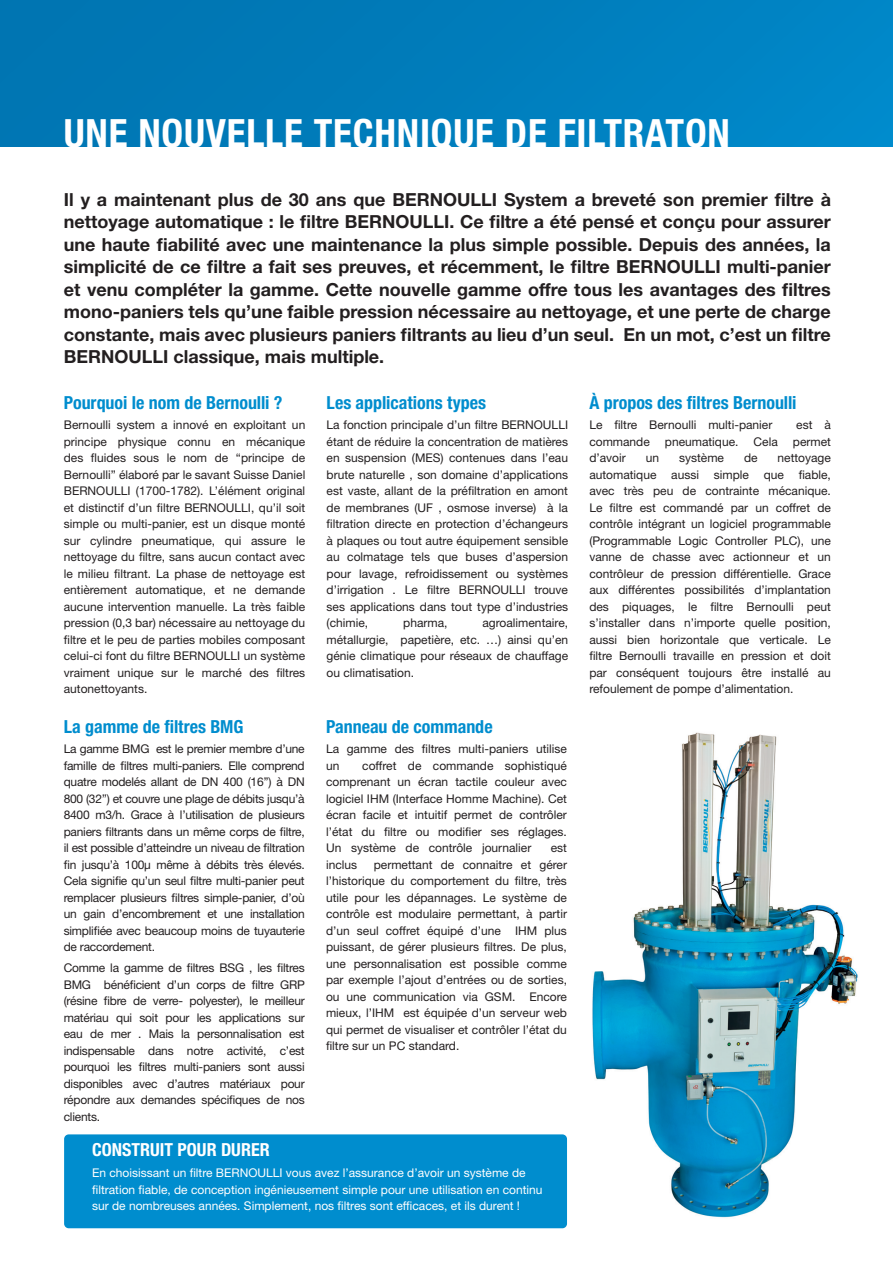
<style>
.page{position:relative;width:893px;height:1263px;background:#fff}
.page>*{position:absolute;margin:0;border:0;box-sizing:border-box;transform-origin:0 0}
.t1{font:700 condensed 39px "Helvetica Neue LT Std";letter-spacing:.02em;color:#fff}
.Ingress_-_Rikard{font:700 18px/22.5px "Helvetica Neue LT Std";color:#231f20;text-align:justify}
.Brödtext_-_Rubrik_Ri{font:700 condensed 18px "Helvetica Neue LT Std";color:#008dce}
.Body_no_indent{font:700 condensed 18px "Helvetica Neue LT Std";color:#fff}
.Brödtext_-_Rikard{font:12px/16.5px "Helvetica Neue LT Std";color:#231f20;text-align:justify}
.Body_no_indent-2{font:12px/16.5px "Helvetica Neue LT Std";color:#fff}
</style>
<div class="page">
<div style="left:0;top:0;width:893px;height:147px;background:linear-gradient(to right,#0073b0,#0087c8)"></div>
<img style="left:592px;top:732px;width:266px;height:486px">
<div style="left:62px;top:1133px;width:507px;height:97px;background:#008dce;border-radius:6px"></div>
<div style="left:61px;top:1131px;width:509px;height:100px;border:3px solid #fff;border-radius:6px"></div>
<p class="t1" style="left:64px;top:110px;width:668px">UNE NOUVELLE TECHNIQUE DE FILTRATON</p>
<p class="Ingress_-_Rikard" style="left:64px;top:188px;width:769px">Il y a maintenant plus de 30 ans que BERNOULLI System a breveté son premier filtre à nettoyage automatique : le filtre BERNOULLI. Ce filtre a été pensé et conçu pour assurer une haute fiabilité avec une maintenance la plus simple possible. Depuis des années, la simplicité de ce filtre a fait ses preuves, et récemment, le filtre BERNOULLI multi-panier et venu compléter la gamme. Cette nouvelle gamme offre tous les avantages des filtres mono-paniers tels qu’une faible pression nécessaire au nettoyage, et une perte de charge constante, mais avec plusieurs paniers filtrants au lieu d’un seul. En un mot, c’est un filtre BERNOULLI classique, mais multiple.</p>
<p class="Brödtext_-_Rubrik_Ri" style="left:64px;top:391px;width:220px">Pourquoi le nom de Bernoulli ?</p>
<p class="Brödtext_-_Rikard" style="left:64px;top:417px;width:243px">Bernoulli system a innové en exploitant un principe physique connu en mécanique des fluides sous le nom de “principe de Bernoulli” élaboré par le savant Suisse Daniel BERNOULLI (1700-1782). L’élément original et distinctif d’un filtre BERNOULLI, qu’il soit simple ou multi-panier, est un disque monté sur cylindre pneumatique, qui assure le nettoyage du filtre, sans aucun contact avec le milieu filtrant. La phase de nettoyage est entièrement automatique, et ne demande aucune intervention manuelle. La très faible pression (0,3 bar) nécessaire au nettoyage du filtre et le peu de parties mobiles composant celui-ci font du filtre BERNOULLI un système vraiment unique sur le marché des filtres autonettoyants.</p>
<p class="Brödtext_-_Rubrik_Ri" style="left:589px;top:391px;width:209px">À propos des filtres Bernoulli</p>
<p class="Brödtext_-_Rikard" style="left:589px;top:417px;width:184px">Le filtre Bernoulli multi-panier</p>
<p class="Brödtext_-_Rikard" style="left:796px;top:417px;width:36px">est à</p>
<p class="Brödtext_-_Rikard" style="left:589px;top:433px;width:62px">commande</p>
<p class="Brödtext_-_Rikard" style="left:665px;top:433px;width:75px">pneumatique.</p>
<p class="Brödtext_-_Rikard" style="left:754px;top:433px;width:26px">Cela</p>
<p class="Brödtext_-_Rikard" style="left:793px;top:433px;width:40px">permet</p>
<p class="Brödtext_-_Rikard" style="left:589px;top:450px;width:38px">d’avoir</p>
<p class="Brödtext_-_Rikard" style="left:646px;top:450px;width:15px">un</p>
<p class="Brödtext_-_Rikard" style="left:679px;top:450px;width:46px">système</p>
<p class="Brödtext_-_Rikard" style="left:744px;top:450px;width:15px">de</p>
<p class="Brödtext_-_Rubrik_Ri" style="left:327px;top:391px;width:161px">Les applications types</p>
<p class="Brödtext_-_Rikard" style="left:327px;top:417px;width:243px">La fonction principale d’un filtre BERNOULLI étant de réduire la concentration de matières en suspension (MES) contenues dans l’eau brute naturelle , son domaine d’applications est vaste, allant de la préfiltration en amont de membranes (UF , osmose inverse) à la filtration directe en protection d’échangeurs à plaques ou tout autre équipement sensible au colmatage tels que buses d’aspersion pour lavage, refroidissement ou systèmes d’irrigation . Le filtre BERNOULLI trouve ses applications dans tout type d’industries (chimie,</p>
<p class="Brödtext_-_Rikard" style="left:589px;top:450px;width:243px;text-indent:188px">nettoyage automatique aussi simple que fiable, avec très peu de contrainte mécanique.<br>Le filtre est commandé par un coffret de contrôle intégrant un logiciel programmable (Programmable Logic Controller PLC), une vanne de chasse avec actionneur et un contrôleur de pression différentielle. Grace aux différentes possibilités d’implantation des piquages, le filtre Bernoulli peut s’installer dans n’importe quelle position, aussi bien horizontale que verticale. Le filtre Bernoulli travaille en pression et doit par conséquent toujours être installé au refoulement de pompe d’alimentation.</p>
<p class="Brödtext_-_Rikard" style="left:327px;top:615px;width:243px;text-indent:156px">agroalimentaire, métallurgie, papetière, etc. …) ainsi qu’en génie climatique pour réseaux de chauffage ou climatisation.</p>
<p class="Brödtext_-_Rikard" style="left:403px;top:615px;width:46px">pharma,</p>
<p class="Brödtext_-_Rubrik_Ri" style="left:64px;top:715px;width:181px">La gamme de filtres BMG</p>
<p class="Brödtext_-_Rikard" style="left:64px;top:741px;width:242px">La gamme BMG est le premier membre d’une famille de filtres multi-paniers. Elle comprend quatre modelés allant de DN 400 (16’’) à DN 800 (32’’) et couvre une plage de débits jusqu’à 8400 m3/h. Grace à l’utilisation de plusieurs paniers filtrants dans un même corps de filtre, il est possible d’atteindre un niveau de filtration fin jusqu’à 100µ même à débits très élevés.<br>Cela signifie qu’un seul filtre multi-panier peut remplacer plusieurs filtres simple-panier, d’où un gain d’encombrement et une installation simplifiée avec beaucoup moins de tuyauterie de raccordement.</p>
<p class="Brödtext_-_Rikard" style="left:64px;top:959px;width:242px">Comme la gamme de filtres BSG , les filtres BMG bénéficient d’un corps de filtre GRP (résine fibre de verre- polyester), le meilleur matériau qui soit pour les applications sur eau de mer . Mais la personnalisation est indispensable dans notre activité, c’est pourquoi les filtres multi-paniers sont aussi disponibles avec d’autres matériaux pour répondre aux demandes spécifiques de nos clients.</p>
<p class="Brödtext_-_Rubrik_Ri" style="left:326px;top:715px;width:168px">Panneau de commande</p>
<p class="Brödtext_-_Rikard" style="left:326px;top:741px;width:242px">La gamme des filtres multi-paniers utilise un</p>
<p class="Brödtext_-_Rikard" style="left:326px;top:757px;width:242px;text-indent:36px">coffret de commande sophistiqué comprenant un écran tactile couleur avec logiciel IHM (Interface Homme Machine). Cet écran facile et intuitif permet de contrôler l’état du filtre ou modifier ses réglages.<br>Un système de contrôle journalier</p>
<p class="Brödtext_-_Rikard" style="left:551px;top:840px;width:18px">est</p>
<p class="Brödtext_-_Rikard" style="left:326px;top:856px;width:242px;text-indent:48px">permettant de connaitre et gérer l’historique du comportement du filtre, très utile pour les dépannages. Le système de contrôle est modulaire permettant, à partir d’un seul coffret équipé d’une IHM plus puissant, de gérer plusieurs filtres. De plus, une personnalisation est possible comme par exemple l’ajout d’entrées ou de sorties, ou une communication via GSM. Encore mieux, l’IHM est équipée d’un serveur web qui permet de visualiser et contrôler l’état du filtre sur un PC standard.</p>
<p class="Brödtext_-_Rikard" style="left:326px;top:856px;width:33px">inclus</p>
<p class="Body_no_indent" style="left:92px;top:1139px;width:179px">CONSTRUIT POUR DURER</p>
<p class="Body_no_indent-2" style="left:92px;top:1164px;width:452px">En choisissant un filtre BERNOULLI vous avez l’assurance d’avoir un système de filtration fiable, de conception ingénieusement simple pour une utilisation en continu sur de nombreuses années. Simplement, nos filtres sont efficaces, et ils durent !</p>
</div>
